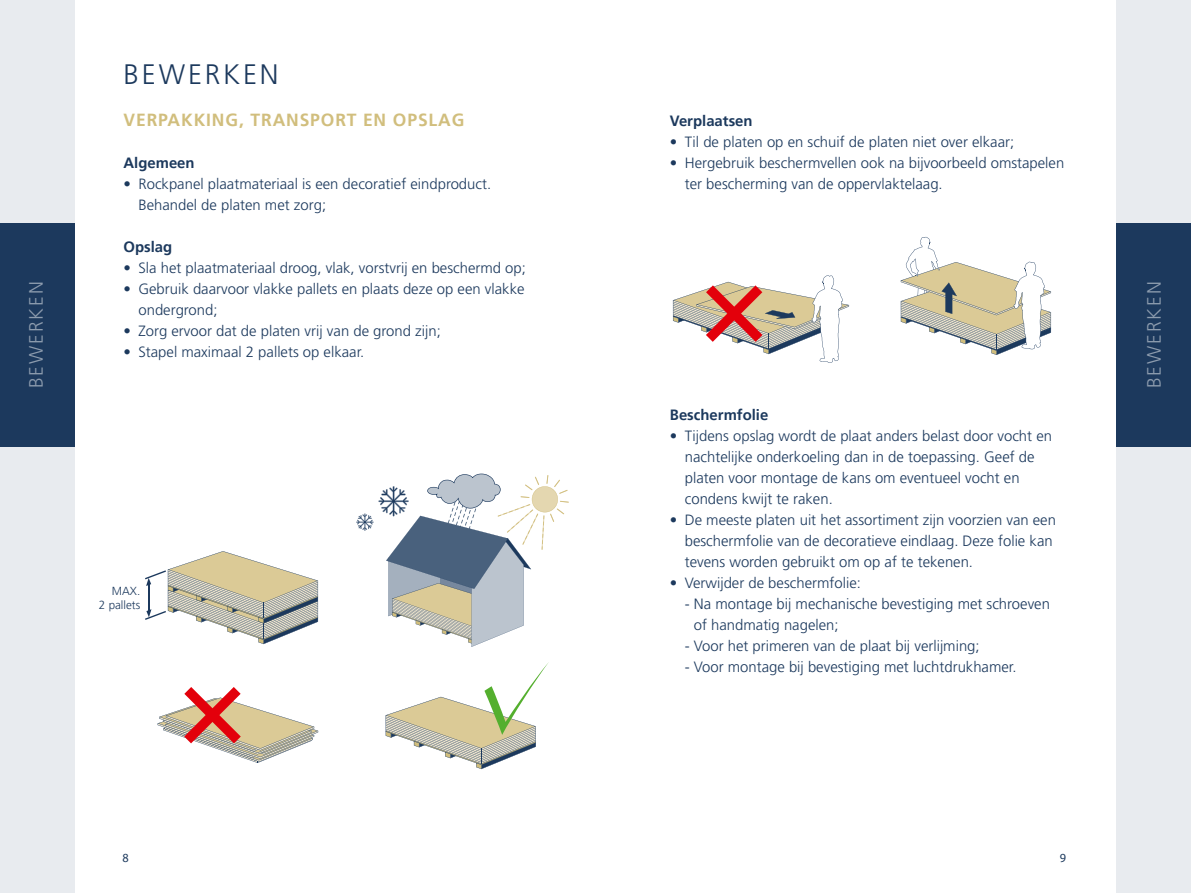
<style>
.page{position:relative;width:1191px;height:893px;background:#fff}
.page>*{position:absolute;margin:0;border:0;box-sizing:border-box;transform-origin:0 0}
.t1{font:300 28px "Frutiger LT Std";letter-spacing:.1em;color:#1c395d}
.t2{font:300 19.25px "Frutiger LT Std";letter-spacing:.1em;color:#8d9cae}
.t3{font:700 17.5px "Frutiger LT Std";letter-spacing:.05em;color:#d1be7d}
.t4{font:300 14.88px/21px "Frutiger LT Std";color:#1c395d}
.t5{font:700 14.88px "Frutiger LT Std";color:#1c395d}
.t6{font:12.25px "Myriad Pro";color:#1c395d}
.t7{font:300 11.55px/13.7px "Frutiger LT Std";color:#1c395d;text-align:right}
</style>
<div class="page">
<div style="left:0;top:0;width:74px;height:893px;background:#e8ebef"></div>
<div style="left:1116px;top:0;width:75px;height:893px;background:#e8ebef"></div>
<div style="left:0;top:223px;width:74px;height:223px;background:#1c395d"></div>
<div style="left:1116px;top:223px;width:75px;height:223px;background:#1c395d"></div>
<svg style="left:900px;top:237px;width:151px;height:118px"></svg>
<svg style="left:673px;top:275px;width:176px;height:88px"></svg>
<svg style="left:356px;top:474px;width:213px;height:173px"></svg>
<svg style="left:145px;top:551px;width:173px;height:93px"></svg>
<svg style="left:158px;top:687px;width:160px;height:76px"></svg>
<svg style="left:385px;top:662px;width:164px;height:107px"></svg>
<h1 class="t1" style="left:124px;top:58px;width:156px">BEWERKEN</h1>
<p class="t3" style="left:124px;top:110px;width:342px">VERPAKKING, TRANSPORT EN OPSLAG</p>
<p class="t5" style="left:124px;top:154px;width:73px">Algemeen</p>
<p class="t4" style="left:138px;top:174px;width:354px;text-indent:-15px">• Rockpanel plaatmateriaal is een decoratief eindproduct.<br>Behandel de platen met zorg;</p>
<p class="t5" style="left:124px;top:238px;width:50px">Opslag</p>
<p class="t4" style="left:124px;top:258px;width:404px">• Sla het plaatmateriaal droog, vlak, vorstvrij en beschermd op;</p>
<p class="t4" style="left:138px;top:279px;width:387px;text-indent:-15px">• Gebruik daarvoor vlakke pallets en plaats deze op een vlakke ondergrond;</p>
<p class="t4" style="left:124px;top:321px;width:319px">• Zorg ervoor dat de platen vrij van de grond zijn;</p>
<p class="t4" style="left:124px;top:342px;width:242px">• Stapel maximaal 2 pallets op elkaar.</p>
<p class="t5" style="left:670px;top:112px;width:84px">Verplaatsen</p>
<p class="t4" style="left:670px;top:132px;width:346px">• Til de platen op en schuif de platen niet over elkaar;</p>
<p class="t4" style="left:685px;top:153px;width:381px;text-indent:-15px">• Hergebruik beschermvellen ook na bijvoorbeeld omstapelen ter bescherming van de oppervlaktelaag.</p>
<p class="t2" style="left:25px;top:388px;width:108px;rotate:-90deg">BEWERKEN</p>
<p class="t2" style="left:1143px;top:388px;width:108px;rotate:-90deg">BEWERKEN</p>
<p class="t7" style="left:99px;top:585px;width:43px">MAX.<br>2 pallets</p>
<p class="t5" style="left:670px;top:406px;width:100px">Beschermfolie</p>
<p class="t4" style="left:685px;top:426px;width:369px;text-indent:-15px">• Tijdens opslag wordt de plaat anders belast door vocht en nachtelijke onderkoeling dan in de toepassing. Geef de platen voor montage de kans om eventueel vocht en condens kwijt te raken.</p>
<p class="t4" style="left:685px;top:510px;width:373px;text-indent:-15px">• De meeste platen uit het assortiment zijn voorzien van een beschermfolie van de decoratieve eindlaag. Deze folie kan tevens worden gebruikt om op af te tekenen.</p>
<p class="t4" style="left:670px;top:573px;width:192px">• Verwijder de beschermfolie:</p>
<p class="t4" style="left:694px;top:594px;width:357px;text-indent:-9px">- Na montage bij mechanische bevestiging met schroeven of handmatig nagelen;</p>
<p class="t4" style="left:685px;top:636px;width:296px">- Voor het primeren van de plaat bij verlijming;</p>
<p class="t4" style="left:685px;top:657px;width:333px">- Voor montage bij bevestiging met luchtdrukhamer.</p>
<p class="t6" style="left:122px;top:850px;width:8px">8</p>
<p class="t6" style="left:1059px;top:850px;width:8px">9</p>
</div>
